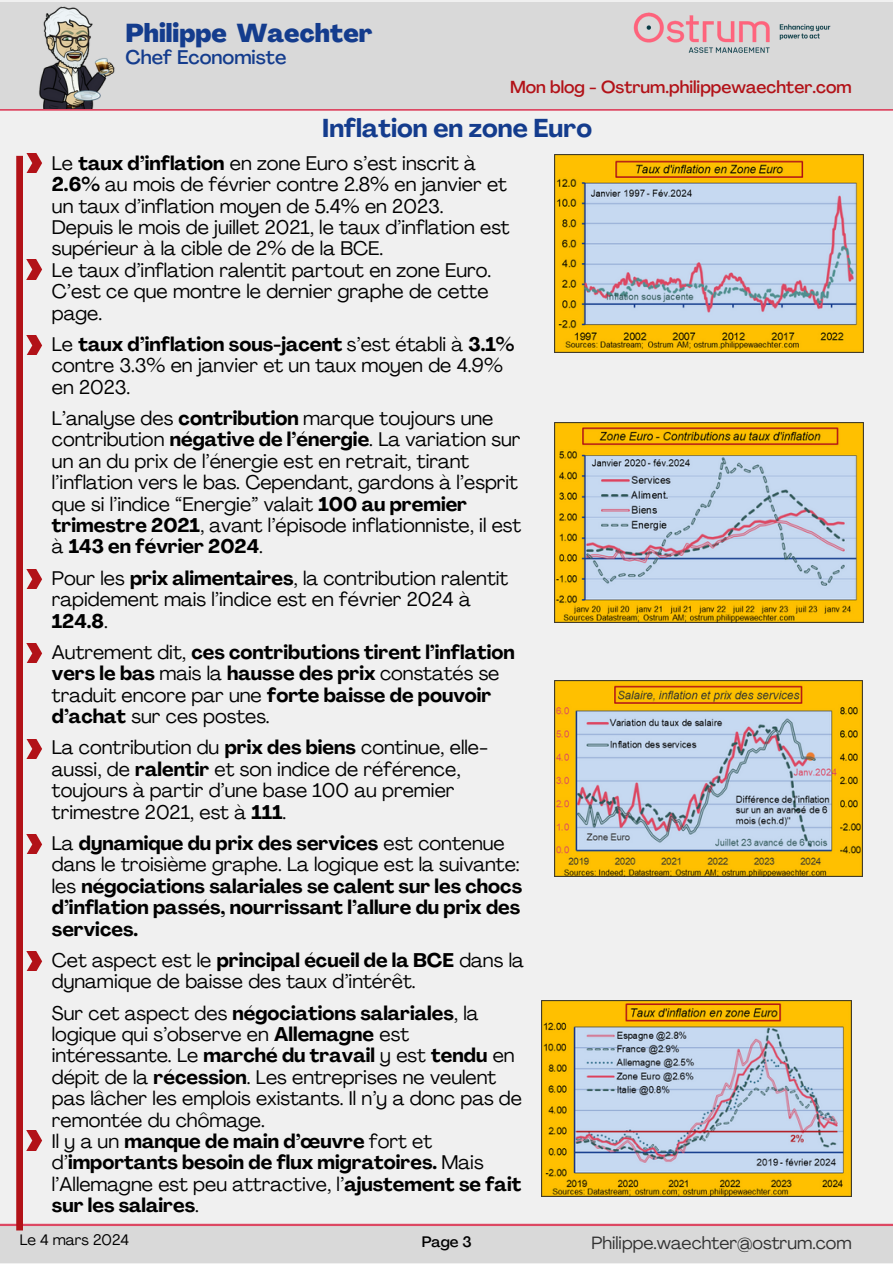
<style>
.page{position:relative;width:893px;height:1264px;background:#fff}
.page>*{position:absolute;margin:0;border:0;box-sizing:border-box;transform-origin:0 0}
.t1{font:700 25.5px "Agrandir";color:#143c8d}
.t2{font:800 25.5px "Agrandir";color:#143c8d}
.t3{font:19.5px/21.3px "Agrandir";color:#000}
.t4{font:700 19.5px/21.3px "Agrandir";color:#000}
.t5{font:500 19.5px "Agrandir";color:#143c8d}
.t6{font:17.55px "Agrandir";color:#313131}
.t7{font:500 17.1px "Agrandir";color:#b21218}
.t8{font:15px "Agrandir";color:#000}
.t9{font:500 15px "Agrandir";color:#000}
.s1{font-weight:700}
.s2{font-weight:400}
</style>
<div class="page">
<div style="left:0;top:0;width:892px;height:1263px;background:#f0f0f0"></div>
<hr style="left:0;top:108px;width:892px;height:3px;background:#dd4863">
<div style="left:0;top:1225px;width:892px;height:37px;background:#d9d9d9"></div>
<hr style="left:0;top:1223px;width:892px;height:2px;background:#dd4863">
<div style="left:0;top:2px;width:892px;height:106px;background:#d9d9d9"></div>
<img style="left:39px;top:6px;width:76px;height:102px">
<div style="left:16px;top:156px;width:7px;height:1074px;background:#b21218"></div>
<img style="left:633px;top:12px;width:198px;height:41px">
<svg style="left:26px;top:153px;width:16px;height:20px"></svg>
<svg style="left:26px;top:336px;width:16px;height:19px"></svg>
<svg style="left:26px;top:569px;width:16px;height:20px"></svg>
<svg style="left:26px;top:643px;width:16px;height:20px"></svg>
<svg style="left:26px;top:951px;width:16px;height:19px"></svg>
<svg style="left:26px;top:260px;width:16px;height:19px"></svg>
<svg style="left:26px;top:739px;width:16px;height:19px"></svg>
<svg style="left:26px;top:1130px;width:16px;height:20px"></svg>
<svg style="left:26px;top:834px;width:16px;height:20px"></svg>
<img style="left:554px;top:155px;width:309px;height:198px">
<img style="left:554px;top:422px;width:309px;height:200px">
<img style="left:541px;top:1000px;width:310px;height:196px">
<img style="left:554px;top:681px;width:308px;height:195px">
<p class="t2" style="left:125px;top:23px;width:248px">Philippe Waechter</p>
<p class="t5" style="left:125px;top:50px;width:162px">Chef Economiste</p>
<h2 class="t7" style="left:510px;top:80px;width:343px">Mon blog - Ostrum.philippewaechter.com</h2>
<h2 class="t1" style="left:322px;top:118px;width:271px">Inflation en zone Euro</h2>
<h2 class="t3" style="left:52px;top:154px;width:459px">Le <span class="s1">taux d’inflation</span> en zone Euro s’est inscrit à <span class="s1">2.6%</span> au mois de février contre 2.8% en janvier et un taux d’inflation moyen de 5.4% en 2023.<br>Depuis le mois de juillet 2021, le taux d’inflation est supérieur à la cible de 2% de la BCE.<br>Le taux d’inflation ralentit partout en zone Euro.<br>C’est ce que montre le dernier graphe de cette page.</h2>
<p class="t3" style="left:52px;top:335px;width:464px">Le <span class="s1">taux d’inflation sous-jacent</span> s’est établi à <span class="s1">3.1% </span>contre 3.3% en janvier et un taux moyen de 4.9% en 2023.</p>
<h2 class="t3" style="left:52px;top:409px;width:471px">L’analyse des <span class="s1">contribution</span> marque toujours une contribution <span class="s1">négative de l’énergie</span>. La variation sur un an du prix de l’énergie est en retrait, tirant l’inflation vers le bas. Cependant, gardons à l’esprit que si l’indice “Energie” valait <span class="s1">100 au premier trimestre 2021</span>, avant l’épisode inflationniste, il est à <span class="s1">143 en février 2024</span>.</h2>
<p class="t3" style="left:52px;top:569px;width:458px">Pour les <span class="s1">prix alimentaires</span>, la contribution ralentit rapidement mais l’indice est en février 2024 à<br><span class="s1">124.8</span>.</p>
<h2 class="t4" style="left:52px;top:643px;width:464px"><span class="s2">Autrement dit,</span> ces contributions tirent l’inflation vers le bas <span class="s2">mais la</span> hausse des prix <span class="s2">constatés se traduit encore par une</span> forte baisse de pouvoir d’achat <span class="s2">sur ces postes.</span></h2>
<p class="t3" style="left:52px;top:739px;width:438px">La contribution du <span class="s1">prix des biens</span> continue, elle&shy;aussi, de <span class="s1">ralentir</span> et son indice de référence, toujours à partir d’une base 100 au premier trimestre 2021, est à <span class="s1">111</span>.</p>
<p class="t4" style="left:52px;top:834px;width:471px"><span class="s2">La</span> dynamique du prix des services <span class="s2">est contenue dans le troisième graphe. La logique est la suivante: les</span> négociations salariales se calent sur les chocs d’inflation passés, nourrissant l’allure du prix des services.</p>
<h2 class="t3" style="left:52px;top:951px;width:473px">Cet aspect est le <span class="s1">principal écueil de la BCE</span> dans la dynamique de baisse des taux d’intérêt.</h2>
<p class="t3" style="left:52px;top:1004px;width:471px">Sur cet aspect des <span class="s1">négociations salariales</span>, la logique qui s’observe en <span class="s1">Allemagne</span> est intéressante. Le <span class="s1">marché du travail</span> y est <span class="s1">tendu</span> en dépit de la <span class="s1">récession</span>. Les entreprises ne veulent pas lâcher les emplois existants. Il n’y a donc pas de remontée du chômage.<br>Il y a un <span class="s1">manque de main d’œuvre</span> fort et d’<span class="s1">importants besoin de flux migratoires.</span> Mais l’Allemagne est peu attractive, l’<span class="s1">ajustement se fait sur les salaires</span>.</p>
<p class="t8" style="left:20px;top:1234px;width:111px">Le 4 mars 2024</p>
<p class="t9" style="left:422px;top:1235px;width:51px">Page 3</p>
<p class="t6" style="left:591px;top:1235px;width:262px">Philippe.waechter@ostrum.com</p>
</div>
